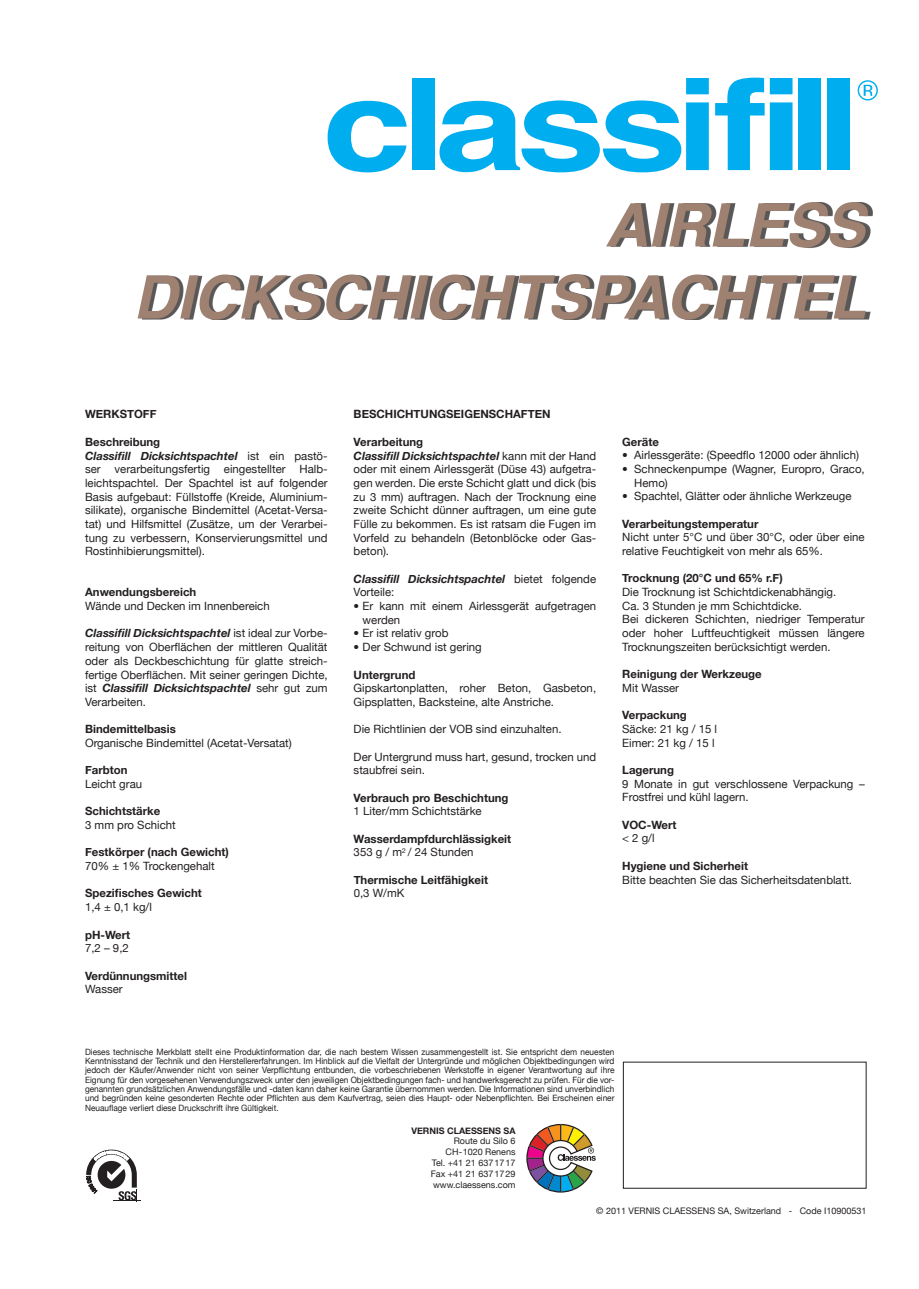
<style>
.page{position:relative;width:919px;height:1289px;background:#fff}
.page>*{position:absolute;margin:0;border:0;box-sizing:border-box;transform-origin:0 0}
.t1{font:italic 700 60px/72px "Helvetica";color:#9f8172;text-align:right}
.t2{font:11.4px/13.6px "Helvetica Neue";color:#231f20}
.t3{font:700 11.4px/13.6px "Helvetica Neue";color:#231f20}
.t4{font:italic 700 11.4px/13.6px "Helvetica Neue";color:#231f20}
.t5{font:9px/10.8px "Helvetica Neue";color:#231f20;text-align:right}
.t6{font:700 9px "Helvetica Neue";color:#231f20}
.t7{font:8.7px/9.3px "Helvetica Neue";color:#231f20;text-align:justify;scale:.95 1}
.s1{font-weight:700}
.s2{font-weight:700;font-style:italic}
.s3{font-weight:400;font-style:normal}
.s4{font-weight:400}
</style>
<div class="page">
<svg style="left:526px;top:1123px;width:69px;height:69px"></svg>
<svg style="left:86px;top:1149px;width:54px;height:53px"></svg>
<svg style="left:327px;top:101px;width:79px;height:71px"></svg>
<div style="left:412px;top:79px;width:22px;height:91px;background:#00aeef"></div>
<svg style="left:439px;top:78px;width:269px;height:94px"></svg>
<svg style="left:715px;top:78px;width:77px;height:92px"></svg>
<div style="left:798px;top:79px;width:22px;height:91px;background:#00aeef"></div>
<div style="left:827px;top:79px;width:22px;height:91px;background:#00aeef"></div>
<svg style="left:857px;top:80px;width:20px;height:20px"></svg>
<div style="left:142px;top:202px;width:730px;height:118px;background:#231f20;opacity:.75"></div>
<h1 class="t1" style="left:133px;top:190px;width:734px">AIRLESS<br>DICKSCHICHTSPACHTEL</h1>
<p class="t3" style="left:85px;top:407px;width:73px">WERKSTOFF</p>
<p class="t2" style="left:85px;top:435px;width:244px"><span class="s1">Beschreibung<br></span><span class="s2">Classifill Dicksichtspachtel</span> ist ein pastö&shy;ser verarbeitungsfertig eingestellter Halb&shy;leichtspachtel. Der Spachtel ist auf folgender Basis aufgebaut: Füllstoffe (Kreide, Aluminium&shy;silikate), organische Bindemittel (Acetat-Versa&shy;tat) und Hilfsmittel (Zusätze, um der Verarbei&shy;tung zu verbessern, Konservierungsmittel und Rostinhibierungsmittel).</p>
<p class="t3" style="left:85px;top:585px;width:113px">Anwendungsbereich</p>
<p class="t2" style="left:85px;top:599px;width:186px">Wände und Decken im Innenbereich</p>
<p class="t2" style="left:85px;top:626px;width:244px;text-align:justify"><span class="s2">Classifill Dicksichtspachtel</span> ist ideal zur Vorbe&shy;reitung von Oberflächen der mittleren Qualität oder als Deckbeschichtung für glatte streich&shy;fertige Oberflächen. Mit seiner geringen Dichte, ist <span class="s2">Classifill Dicksichtspachtel</span> sehr gut zum Verarbeiten.</p>
<p class="t3" style="left:85px;top:722px;width:92px">Bindemittelbasis</p>
<p class="t2" style="left:85px;top:736px;width:208px">Organische Bindemittel (Acetat-Versatat)</p>
<p class="t3" style="left:85px;top:763px;width:44px">Farbton</p>
<p class="t2" style="left:85px;top:777px;width:59px">Leicht grau</p>
<p class="t3" style="left:85px;top:804px;width:77px">Schichtstärke</p>
<p class="t2" style="left:85px;top:818px;width:92px">3 mm pro Schicht</p>
<p class="t3" style="left:85px;top:845px;width:145px">Festkörper (nach Gewicht)</p>
<p class="t2" style="left:85px;top:859px;width:131px">70% ± 1% Trockengehalt</p>
<p class="t3" style="left:85px;top:886px;width:118px">Spezifisches Gewicht</p>
<p class="t2" style="left:85px;top:900px;width:68px">1,4 ± 0,1 kg/l</p>
<p class="t3" style="left:85px;top:927px;width:47px">pH-Wert</p>
<p class="t2" style="left:85px;top:941px;width:45px">7,2 – 9,2</p>
<p class="t3" style="left:85px;top:968px;width:103px">Verdünnungsmittel</p>
<p class="t2" style="left:85px;top:982px;width:39px">Wasser</p>
<p class="t3" style="left:353px;top:407px;width:198px">BESCHICHTUNGSEIGENSCHAFTEN</p>
<p class="t2" style="left:353px;top:435px;width:244px"><span class="s1">Verarbeitung<br></span><span class="s2">Classifill Dicksichtspachtel</span> kann mit der Hand oder mit einem Airlessgerät (Düse 43) aufgetra&shy;gen werden. Die erste Schicht glatt und dick (bis zu 3 mm) auftragen. Nach der Trocknung eine zweite Schicht dünner auftragen, um eine gute Fülle zu bekommen. Es ist ratsam die Fugen im Vorfeld zu behandeln (Betonblöcke oder Gas&shy;beton).</p>
<p class="t4" style="left:353px;top:571px;width:244px">Classifill Dicksichtspachtel <span class="s3">bietet folgende<br>Vorteile:</span></p>
<p class="t2" style="left:362px;top:599px;width:235px;text-indent:-9px">• Er kann mit einem Airlessgerät aufgetragen werden</p>
<p class="t2" style="left:353px;top:626px;width:96px">• Er ist relativ grob</p>
<p class="t2" style="left:353px;top:640px;width:130px">• Der Schwund ist gering</p>
<p class="t3" style="left:353px;top:667px;width:63px">Untergrund</p>
<p class="t2" style="left:353px;top:681px;width:244px">Gipskartonplatten, roher Beton, Gasbeton,<br>Gipsplatten, Backsteine, alte Anstriche.</p>
<p class="t2" style="left:353px;top:722px;width:209px">Die Richtlinien der VOB sind einzuhalten.</p>
<p class="t2" style="left:353px;top:749px;width:244px">Der Untergrund muss hart, gesund, trocken und staubfrei sein.</p>
<p class="t3" style="left:353px;top:790px;width:156px">Verbrauch pro Beschichtung</p>
<p class="t2" style="left:353px;top:804px;width:129px">1 Liter/mm Schichtstärke</p>
<p class="t3" style="left:353px;top:831px;width:159px">Wasserdampfdurchlässigkeit<br><span class="s4">353 g / m</span><sup>2</sup> <span class="s4">/ 24 Stunden</span></p>
<p class="t3" style="left:353px;top:872px;width:136px">Thermische Leitfähigkeit</p>
<p class="t2" style="left:353px;top:886px;width:52px">0,3 W/mK</p>
<p class="t3" style="left:622px;top:434px;width:38px">Geräte</p>
<p class="t2" style="left:622px;top:448px;width:238px">• Airlessgeräte: (Speedflo 12000 oder ähnlich)</p>
<p class="t2" style="left:634px;top:462px;width:232px;text-indent:-12px">• Schneckenpumpe (Wagner, Europro, Graco,<br>Hemo)</p>
<p class="t2" style="left:622px;top:489px;width:231px">• Spachtel, Glätter oder ähnliche Werkzeuge</p>
<p class="t3" style="left:622px;top:516px;width:138px">Verarbeitungstemperatur</p>
<p class="t2" style="left:622px;top:530px;width:244px">Nicht unter 5°C und über 30°C, oder über eine relative Feuchtigkeit von mehr als 65%.</p>
<p class="t3" style="left:622px;top:571px;width:162px">Trocknung (20°C und 65% r.F)</p>
<p class="t2" style="left:622px;top:585px;width:244px">Die Trocknung ist Schichtdickenabhängig.<br>Ca. 3 Stunden je mm Schichtdicke.<br>Bei dickeren Schichten, niedriger Temperatur oder hoher Luftfeuchtigkeit müssen längere Trocknungszeiten berücksichtigt werden.</p>
<p class="t3" style="left:622px;top:667px;width:141px">Reinigung der Werkzeuge</p>
<p class="t2" style="left:622px;top:681px;width:58px">Mit Wasser</p>
<p class="t3" style="left:622px;top:708px;width:66px">Verpackung</p>
<p class="t2" style="left:622px;top:722px;width:96px">Säcke: 21 kg / 15 l<br>Eimer: 21 kg / 15 l</p>
<p class="t3" style="left:622px;top:763px;width:53px">Lagerung</p>
<p class="t2" style="left:622px;top:776px;width:244px">9 Monate in gut verschlossene Verpackung –<br>Frostfrei und kühl lagern.</p>
<p class="t3" style="left:622px;top:817px;width:56px">VOC-Wert</p>
<p class="t2" style="left:622px;top:831px;width:34px">&lt; 2 g/l</p>
<p class="t3" style="left:622px;top:858px;width:127px">Hygiene und Sicherheit</p>
<p class="t2" style="left:622px;top:872px;width:231px">Bitte beachten Sie das Sicherheitsdatenblatt.</p>
<p class="t7" style="left:85px;top:1046px;width:558px">Dieses technische Merkblatt stellt eine Produktinformation dar, die nach bestem Wissen zusammengestellt ist. Sie entspricht dem neuesten Kenntnisstand der Technik und den Herstellererfahrungen. Im Hinblick auf die Vielfalt der Untergründe und möglichen Objektbedingungen wird jedoch der Käufer/Anwender nicht von seiner Verpflichtung entbunden, die vorbeschriebenen Werkstoffe in eigener Verantwortung auf ihre Eignung für den vorgesehenen Verwendungszweck unter den jeweiligen Objektbedingungen fach- und handwerksgerecht zu prüfen. Für die vor&shy;genannten grundsätzlichen Anwendungsfälle und -daten kann daher keine Garantie übernommen werden. Die Informationen sind unverbindlich und begründen keine gesonderten Rechte oder Pflichten aus dem Kaufvertrag, seien dies Haupt- oder Nebenpflichten. Bei Erscheinen einer Neuauflage verliert diese Druckschrift ihre Gültigkeit.</p>
<p class="t6" style="left:411px;top:1124px;width:106px">VERNIS CLAESSENS SA</p>
<p class="t5" style="left:430px;top:1135px;width:86px">Route du Silo 6<br>CH-1020 Renens<br>Tel. +41 21 6371717<br>Fax +41 21 6371729 www.claessens.com</p>
<p class="t5" style="left:596px;top:1205px;width:272px">© 2011 VERNIS CLAESSENS SA, Switzerland - Code I10900531</p>
</div>
